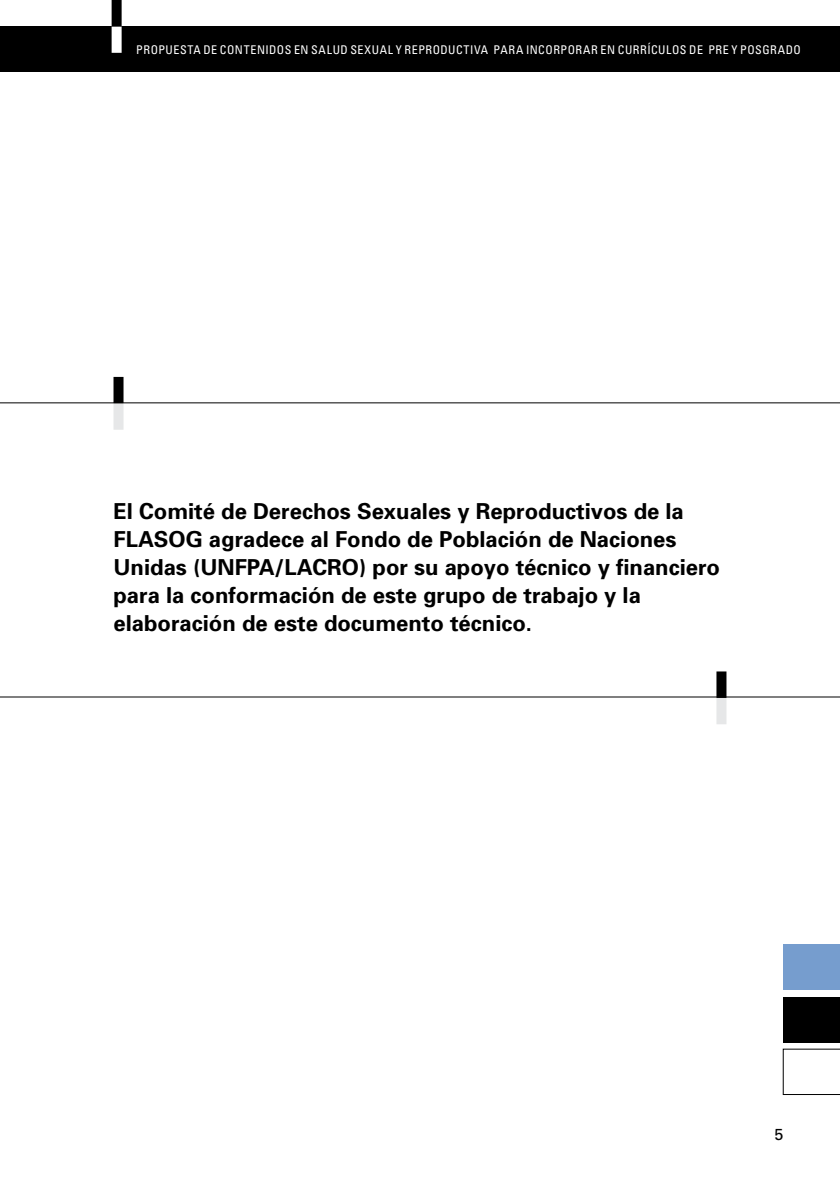
<style>
.page{position:relative;width:840px;height:1191px;background:#fff}
.page>*{position:absolute;margin:0;border:0;box-sizing:border-box;transform-origin:0 0}
.t1{font:700 22px/28px "Univers";color:#000}
.t2{font:16px "Univers";color:#000}
.t3{font:condensed 12px "Univers";letter-spacing:.045em;color:#fff}
</style>
<div class="page">
<div style="left:0;top:26px;width:839px;height:46px;background:#000"></div>
<div style="left:111px;top:26px;width:10px;height:27px;background:#fff"></div>
<div style="left:111px;top:0;width:10px;height:26px;background:#000"></div>
<div style="left:782px;top:944px;width:57px;height:45px;background:#769dce"></div>
<div style="left:782px;top:997px;width:57px;height:45px;background:#000"></div>
<svg style="left:782px;top:1049px;width:57px;height:45px"></svg>
<hr style="left:0;top:402px;width:839px;height:1px;background:#000">
<hr style="left:0;top:696px;width:839px;height:1px;background:#000">
<div style="left:113px;top:403px;width:10px;height:27px;background:#e6e7e8"></div>
<div style="left:716px;top:698px;width:10px;height:26px;background:#e6e7e8"></div>
<div style="left:113px;top:377px;width:10px;height:26px;background:#000"></div>
<div style="left:716px;top:671px;width:10px;height:27px;background:#000"></div>
<p class="t3" style="left:136px;top:42px;width:666px">PROPUESTA DE CONTENIDOS EN SALUD SEXUAL Y REPRODUCTIVA PARA INCORPORAR EN CURRÍCULOS DE PRE Y POSGRADO</p>
<p class="t1" style="left:113px;top:496px;width:607px">El Comité de Derechos Sexuales y Reproductivos de la FLASOG agradece al Fondo de Población de Naciones Unidas (UNFPA/LACRO) por su apoyo técnico y financiero para la conformación de este grupo de trabajo y la elaboración de este documento técnico.</p>
<p class="t2" style="left:773px;top:1124px;width:10px">5</p>
</div>
